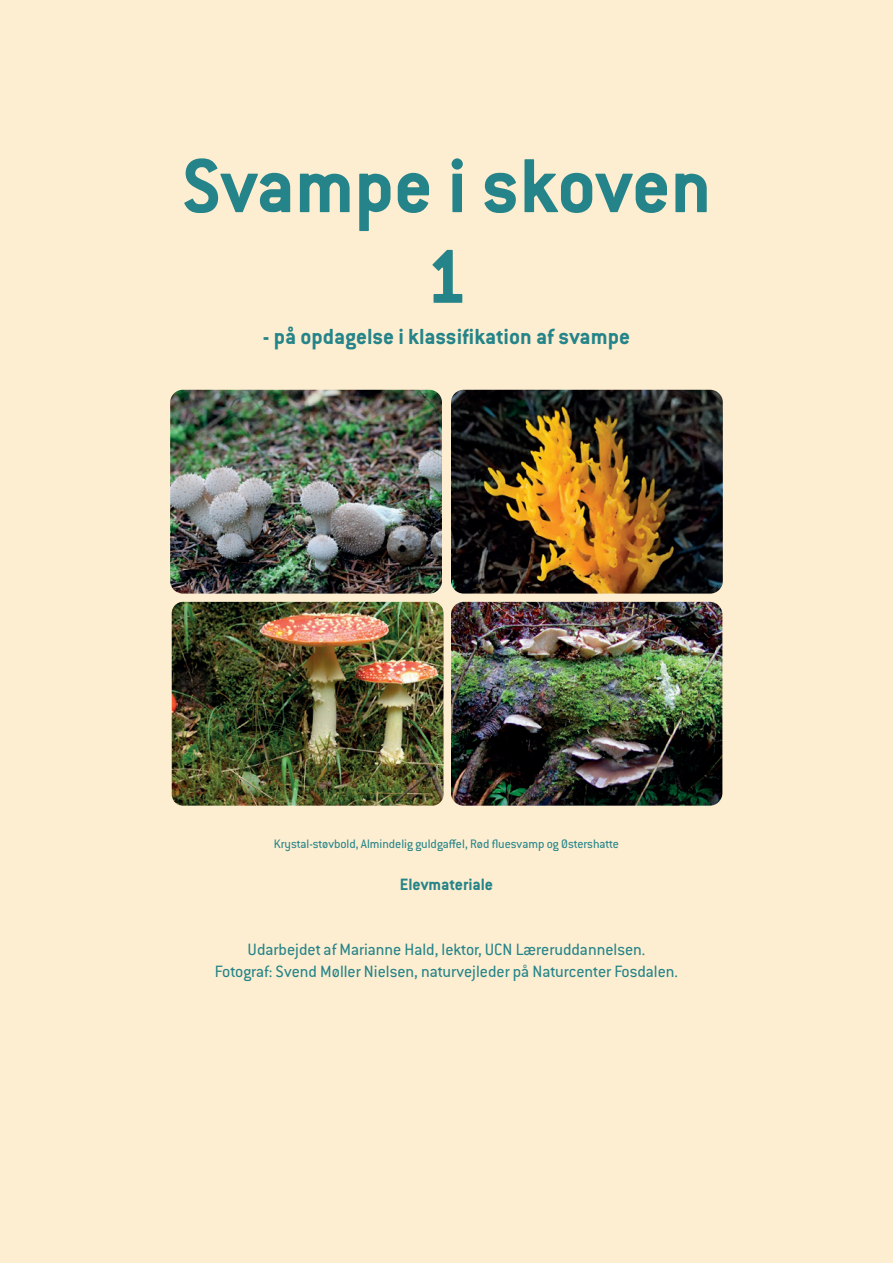
<style>
.page{position:relative;width:893px;height:1263px;background:#feeed1}
.page>*{position:absolute;margin:0;border:0;box-sizing:border-box;transform-origin:0 0}
.t1{font:700 84px/90.6px "Conduit ITC Pro";color:#258489;text-align:center}
.t2{font:700 24px "Conduit ITC Pro";color:#258489}
.t3{font:18px/21.6px "Conduit ITC Pro";color:#258489;text-align:center}
.t4{font:700 18px "Conduit ITC Pro";color:#258489}
.t5{font:13.5px "Conduit ITC Pro";color:#258489}
</style>
<div class="page">
<img style="left:451px;top:390px;width:272px;height:204px">
<img style="left:170px;top:390px;width:272px;height:204px">
<img style="left:172px;top:602px;width:272px;height:204px">
<img style="left:451px;top:602px;width:271px;height:204px">
<h1 class="t1" style="left:181px;top:140px;width:532px">Svampe i skoven<br>1</h1>
<h2 class="t2" style="left:263px;top:322px;width:369px">- på opdagelse i klassifikation af svampe</h2>
<p class="t5" style="left:274px;top:836px;width:347px">Krystal-støvbold, Almindelig guldgaffel, Rød fluesvamp og Østershatte</p>
<p class="t4" style="left:400px;top:874px;width:95px">Elevmateriale</p>
<p class="t3" style="left:215px;top:939px;width:465px">Udarbejdet af Marianne Hald, lektor, UCN Læreruddannelsen.<br>Fotograf: Svend Møller Nielsen, naturvejleder på Naturcenter Fosdalen.</p>
</div>
